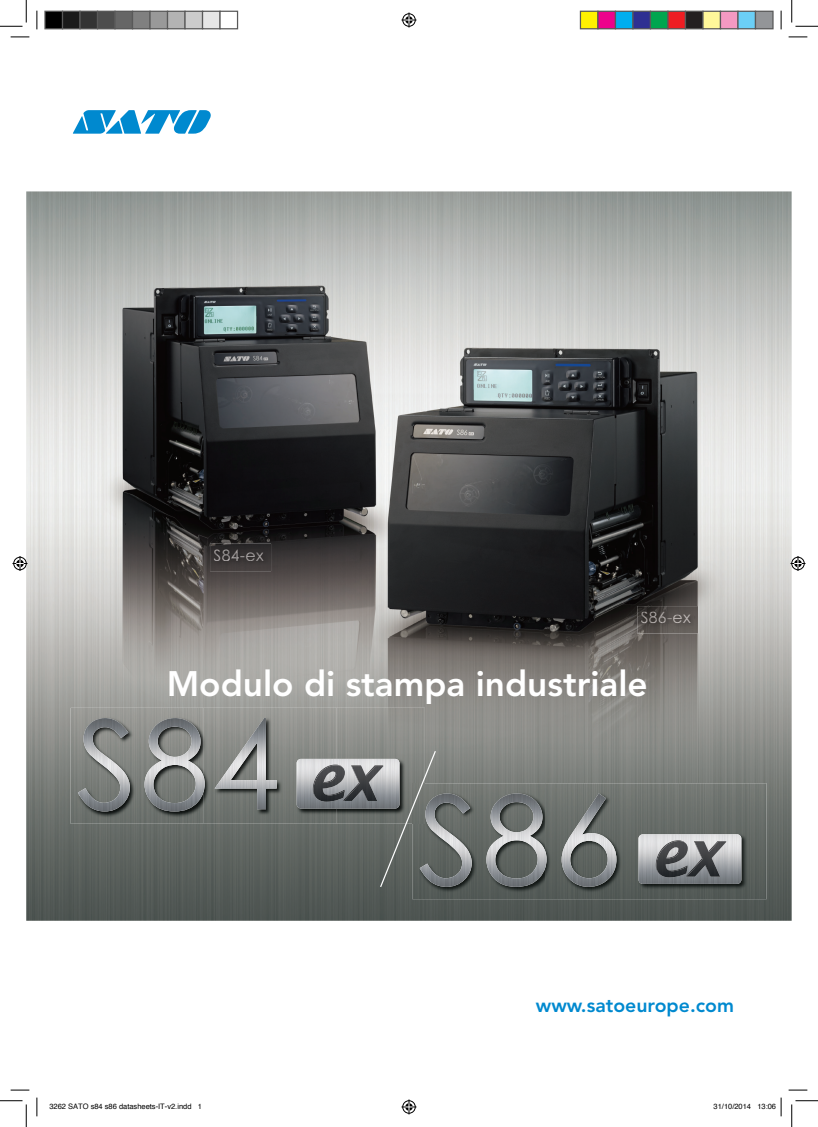
<style>
.page{position:relative;width:818px;height:1127px;background:#fff}
.page>*{position:absolute;margin:0;border:0;box-sizing:border-box;transform-origin:0 0}
.t1{font:800 35.12px "Avenir";color:#fff}
.t2{font:800 19.5px "Avenir";color:#0089cf}
.t3{font:15.75px "Century Gothic";color:#aba5a4}
.t4{font:15.75px "Century Gothic";color:#a5a19f}
.t5{font:7.5px "Helvetica";color:#000}
.s1{color:#a8a4a3}
.s2{color:#aea9a9}
.s3{color:#aca7a8}
.s4{color:#aea8a6}
.s5{color:#b8b3b1}
.s6{color:#beb9b7}
.s7{color:#bcb6b5}
.s8{color:#bfb9b7}
</style>
<div class="page">
<img style="left:26px;top:191px;width:766px;height:729px">
<svg style="left:73px;top:110px;width:138px;height:24px"></svg>
<img style="left:412px;top:783px;width:354px;height:115px">
<img style="left:436px;top:793px;width:305px;height:93px">
<img style="left:71px;top:707px;width:354px;height:116px">
<img style="left:78px;top:717px;width:321px;height:94px">
<img style="left:210px;top:543px;width:61px;height:28px">
<img style="left:214px;top:549px;width:50px;height:12px">
<img style="left:637px;top:606px;width:61px;height:27px">
<img style="left:641px;top:611px;width:50px;height:12px">
<svg style="left:380px;top:750px;width:56px;height:136px;background:#767b78"></svg>
<img style="left:313px;top:764px;width:30px;height:1px">
<img style="left:313px;top:765px;width:70px;height:36px">
<img style="left:313px;top:765px;width:30px;height:32px">
<img style="left:656px;top:840px;width:70px;height:37px">
<svg style="left:666px;top:847px;width:13px;height:11px"></svg>
<svg style="left:705px;top:865px;width:5px;height:11px"></svg>
<svg style="left:11px;top:36px;width:18px;height:2px"></svg>
<svg style="left:788px;top:36px;width:19px;height:2px"></svg>
<svg style="left:11px;top:1089px;width:18px;height:1px"></svg>
<svg style="left:788px;top:1089px;width:19px;height:1px"></svg>
<svg style="left:36px;top:11px;width:2px;height:18px"></svg>
<svg style="left:36px;top:1097px;width:2px;height:18px"></svg>
<svg style="left:780px;top:11px;width:2px;height:18px"></svg>
<svg style="left:0;top:0;width:27px;height:27px"></svg>
<svg style="left:0;top:1100px;width:27px;height:26px"></svg>
<svg style="left:791px;top:0;width:27px;height:27px"></svg>
<svg style="left:791px;top:1100px;width:27px;height:26px"></svg>
<svg style="left:401px;top:13px;width:15px;height:15px"></svg>
<svg style="left:401px;top:1099px;width:15px;height:15px"></svg>
<svg style="left:13px;top:556px;width:15px;height:15px"></svg>
<svg style="left:790px;top:556px;width:15px;height:15px"></svg>
<div style="left:45px;top:11px;width:18px;height:18px;background:#000"></div>
<div style="left:44px;top:11px;width:19px;height:18px;border:1px solid #595959"></div>
<div style="left:63px;top:11px;width:17px;height:18px;background:#1a1a1a"></div>
<div style="left:62px;top:11px;width:19px;height:18px;border:1px solid #595959"></div>
<div style="left:80px;top:11px;width:18px;height:18px;background:#333"></div>
<div style="left:79px;top:11px;width:19px;height:18px;border:1px solid #595959"></div>
<div style="left:98px;top:11px;width:17px;height:18px;background:#4d4d4d"></div>
<div style="left:97px;top:11px;width:19px;height:18px;border:1px solid #595959"></div>
<div style="left:115px;top:11px;width:18px;height:18px;background:#666"></div>
<div style="left:114px;top:11px;width:19px;height:18px;border:1px solid #595959"></div>
<div style="left:133px;top:11px;width:17px;height:18px;background:#808080"></div>
<div style="left:132px;top:11px;width:19px;height:18px;border:1px solid #595959"></div>
<div style="left:150px;top:11px;width:18px;height:18px;background:#999"></div>
<div style="left:149px;top:11px;width:19px;height:18px;border:1px solid #595959"></div>
<div style="left:168px;top:11px;width:17px;height:18px;background:#b3b3b3"></div>
<div style="left:167px;top:11px;width:19px;height:18px;border:1px solid #595959"></div>
<div style="left:185px;top:11px;width:18px;height:18px;background:#ccc"></div>
<div style="left:184px;top:11px;width:19px;height:18px;border:1px solid #595959"></div>
<div style="left:203px;top:11px;width:17px;height:18px;background:#e6e6e6"></div>
<div style="left:202px;top:11px;width:19px;height:18px;border:1px solid #595959"></div>
<div style="left:219px;top:11px;width:19px;height:18px;border:1px solid #595959"></div>
<div style="left:580px;top:11px;width:18px;height:18px;background:#fff101"></div>
<div style="left:580px;top:11px;width:18px;height:18px;border:1px solid #595959"></div>
<div style="left:598px;top:11px;width:17px;height:18px;background:#ed028c"></div>
<div style="left:597px;top:11px;width:19px;height:18px;border:1px solid #595959"></div>
<div style="left:615px;top:11px;width:18px;height:18px;background:#00aeef"></div>
<div style="left:615px;top:11px;width:18px;height:18px;border:1px solid #595959"></div>
<div style="left:633px;top:11px;width:17px;height:18px;background:#2e3092"></div>
<div style="left:632px;top:11px;width:19px;height:18px;border:1px solid #595959"></div>
<div style="left:650px;top:11px;width:18px;height:18px;background:#00a54f"></div>
<div style="left:650px;top:11px;width:18px;height:18px;border:1px solid #595959"></div>
<div style="left:668px;top:11px;width:17px;height:18px;background:#ee1d23"></div>
<div style="left:667px;top:11px;width:19px;height:18px;border:1px solid #595959"></div>
<div style="left:685px;top:11px;width:18px;height:18px;background:#231f20"></div>
<div style="left:685px;top:11px;width:18px;height:18px;border:1px solid #595959"></div>
<div style="left:703px;top:11px;width:17px;height:18px;background:#fff79a"></div>
<div style="left:702px;top:11px;width:19px;height:18px;border:1px solid #595959"></div>
<div style="left:720px;top:11px;width:18px;height:18px;background:#f499c2"></div>
<div style="left:720px;top:11px;width:18px;height:18px;border:1px solid #595959"></div>
<div style="left:738px;top:11px;width:17px;height:18px;background:#6bcff6"></div>
<div style="left:737px;top:11px;width:19px;height:18px;border:1px solid #595959"></div>
<div style="left:755px;top:11px;width:18px;height:18px;background:#939598"></div>
<div style="left:755px;top:11px;width:18px;height:18px;border:1px solid #595959"></div>
<svg style="left:780px;top:1097px;width:2px;height:18px"></svg>
<p class="t3" style="left:213px;top:545px;width:52px">S<span class="s1">8</span>4<span class="s2">-</span><span class="s3">ex</span></p>
<p class="t4" style="left:641px;top:607px;width:52px">S<span class="s4">8</span><span class="s5">6</span><span class="s6">-</span><span class="s7">e</span><span class="s8">x</span></p>
<p class="t1" style="left:167px;top:662px;width:482px">Modulo di stampa industriale</p>
<p class="t2" style="left:536px;top:993px;width:200px">www.satoeurope.com</p>
<p class="t5" style="left:49px;top:1100px;width:154px">3262 SATO s84 s86 datasheets-IT-v2.indd 1</p>
<p class="t5" style="left:713px;top:1100px;width:64px">31/10/2014 13:06</p>
</div>
